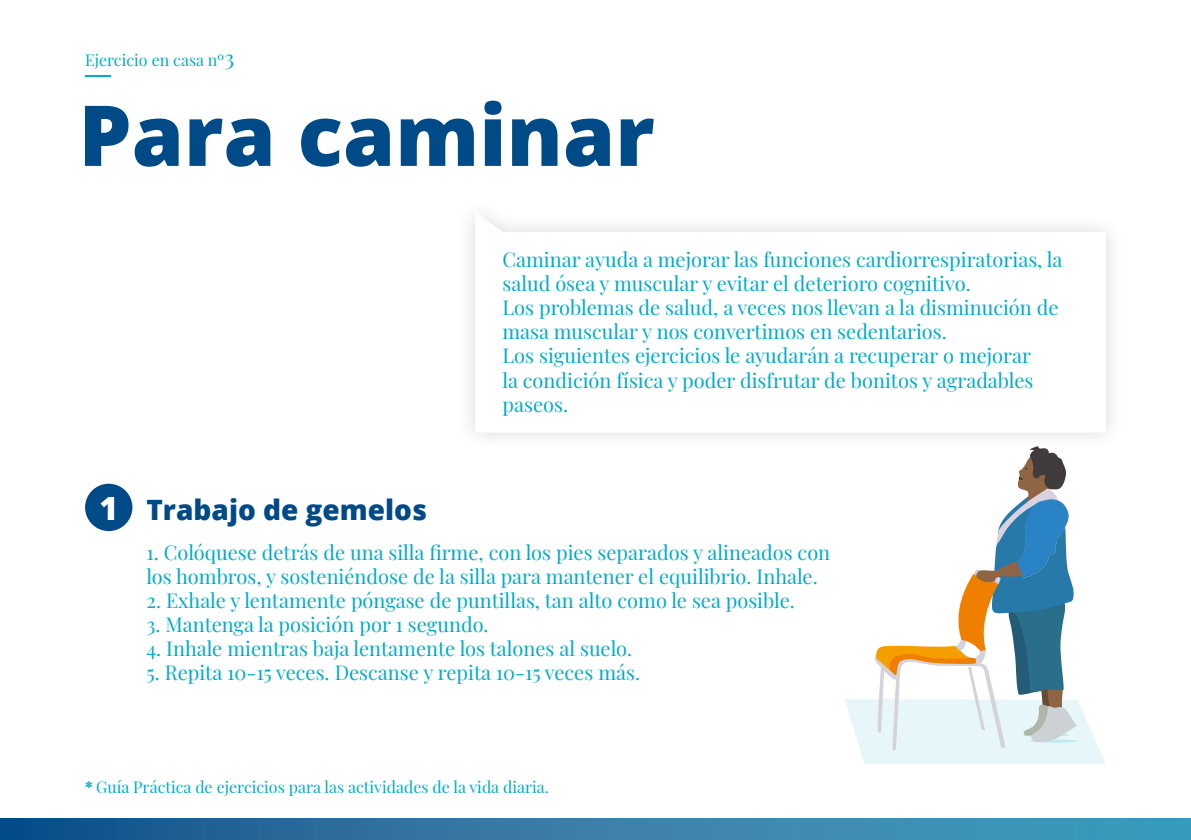
<style>
.page{position:relative;width:1191px;height:840px;background:#fff}
.page>*{position:absolute;margin:0;border:0;box-sizing:border-box;transform-origin:0 0}
.t1{font:800 84px "Open Sans";color:#004a87}
.t2{font:800 28px "Open Sans";color:#004a87}
.t3{font:20px/24px "Playfair Display";color:#00acc9}
.t4{font:16px "Playfair Display";color:#00acc9}
.s1{font-size:22px}
.s2{font-size:32px;color:#fff}
</style>
<div class="page">
<svg style="left:0;top:818px;width:1191px;height:21px;background:#317aa5"></svg>
<svg style="left:85px;top:76px;width:26px;height:1px"></svg>
<div style="left:85px;top:483px;width:47px;height:48px;background:#004a87;border-radius:50%"></div>
<div style="left:456px;top:196px;width:668px;height:255px;background:#000;opacity:.15"></div>
<svg style="left:475px;top:212px;width:631px;height:220px"></svg>
<svg style="left:844px;top:446px;width:262px;height:317px"></svg>
<p class="t4" style="left:85px;top:48px;width:151px">Ejercicio en casa nº<span class="s1">3</span></p>
<h1 class="t1" style="left:78px;top:71px;width:577px">Para caminar</h1>
<p class="t3" style="left:502px;top:246px;width:561px">Caminar ayuda a mejorar las funciones cardiorrespiratorias, la salud ósea y muscular y evitar el deterioro cognitivo.<br>Los problemas de salud, a veces nos llevan a la disminución de masa muscular y nos convertimos en sedentarios.<br>Los siguientes ejercicios le ayudarán a recuperar o mejorar<br>la condición física y poder disfrutar de bonitos y agradables paseos.</p>
<h2 class="t2" style="left:99px;top:488px;width:329px"><span class="s2">1</span> Trabajo de gemelos</h2>
<p class="t3" style="left:146px;top:538px;width:685px">1. Colóquese detrás de una silla firme, con los pies separados y alineados con los hombros, y sosteniéndose de la silla para mantener el equilibrio. Inhale.</p>
<p class="t3" style="left:146px;top:586px;width:650px">2. Exhale y lentamente póngase de puntillas, tan alto como le sea posible.</p>
<p class="t3" style="left:146px;top:610px;width:344px">3. Mantenga la posición por 1 segundo.</p>
<p class="t3" style="left:146px;top:634px;width:487px">4. Inhale mientras baja lentamente los talones al suelo.</p>
<p class="t3" style="left:146px;top:658px;width:495px">5. Repita 10-15 veces. Descanse y repita 10-15 veces más.</p>
<p class="t4" style="left:85px;top:774px;width:465px">* Guía Práctica de ejercicios para las actividades de la vida diaria.</p>
</div>
